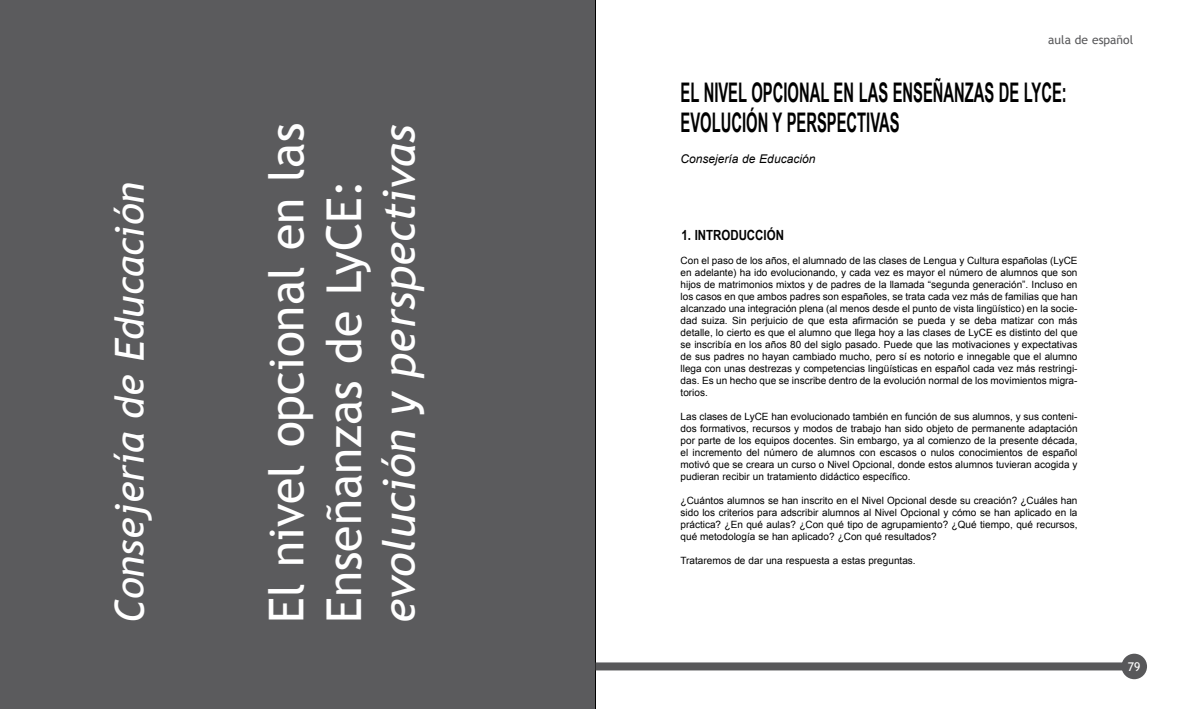
<style>
.page{position:relative;width:1191px;height:709px;background:#fff}
.page>*{position:absolute;margin:0;border:0;box-sizing:border-box;transform-origin:0 0}
.t1{font:48px/57.6px "Trebuchet MS";color:#fff}
.t2{font:italic 45px "Trebuchet MS";color:#fff}
.t3{font:italic 40px "Trebuchet MS";color:#fff}
.t4{font:700 27px/30px "Arial Narrow";color:#000;scale:.67 1}
.t5{font:700 14px "Arial Narrow";color:#000}
.t6{font:italic 12px "Arial";color:#000}
.t7{font:12px "Trebuchet MS";color:#58585a}
.t8{font:12px "Trebuchet MS";color:#fff}
.t9{font:10px/12px "Arial";color:#000;text-align:justify}
</style>
<div class="page">
<div style="left:0;top:0;width:596px;height:709px;background:#5b5b5d"></div>
<div style="left:595px;top:662px;width:539px;height:8px;background:#58585a"></div>
<div style="left:1121px;top:653px;width:26px;height:26px;background:#58585a;border-radius:50%"></div>
<h3 class="t3" style="left:106px;top:623px;width:442px;rotate:-90deg">Consejería de Educación</h3>
<h1 class="t1" style="left:258px;top:623px;width:501px;rotate:-90deg">El nivel opcional en las<br>Enseñanzas de LyCE:</h1>
<h2 class="t2" style="left:373px;top:623px;width:499px;rotate:-90deg">evolución y perspectivas</h2>
<p class="t7" style="left:1048px;top:33px;width:86px">aula de español</p>
<h3 class="t4" style="left:680px;top:76px;width:578px">EL NIVEL OPCIONAL EN LAS ENSEÑANZAS DE LYCE :<br>EVOLUCIÓN Y PERSPECTIVAS</h3>
<p class="t6" style="left:680px;top:151px;width:136px">Consejería de Educación</p>
<h3 class="t5" style="left:681px;top:224px;width:104px">1. INTRODUCCIÓN</h3>
<p class="t9" style="left:680px;top:255px;width:398px">Con el paso de los años, el alumnado de las clases de Lengua y Cultura españolas (LyCE en adelante) ha ido evolucionando, y cada vez es mayor el número de alumnos que son hijos de matrimonios mixtos y de padres de la llamada “segunda generación”. Incluso en los casos en que ambos padres son españoles, se trata cada vez más de familias que han alcanzado una integración plena (al menos desde el punto de vista lingüístico) en la socie&shy;dad suiza. Sin perjuicio de que esta afirmación se pueda y se deba matizar con más detalle, lo cierto es que el alumno que llega hoy a las clases de LyCE es distinto del que se inscribía en los años 80 del siglo pasado. Puede que las motivaciones y expectativas de sus padres no hayan cambiado mucho, pero sí es notorio e innegable que el alumno llega con unas destrezas y competencias lingüísticas en español cada vez más restringi&shy;das. Es un hecho que se inscribe dentro de la evolución normal de los movimientos migra&shy;torios.</p>
<p class="t9" style="left:680px;top:411px;width:398px">Las clases de LyCE han evolucionado también en función de sus alumnos, y sus conteni&shy;dos formativos, recursos y modos de trabajo han sido objeto de permanente adaptación por parte de los equipos docentes. Sin embargo, ya al comienzo de la presente década, el incremento del número de alumnos con escasos o nulos conocimientos de español motivó que se creara un curso o Nivel Opcional, donde estos alumnos tuvieran acogida y pudieran recibir un tratamiento didáctico específico.</p>
<p class="t9" style="left:680px;top:495px;width:398px">¿Cuántos alumnos se han inscrito en el Nivel Opcional desde su creación? ¿Cuáles han sido los criterios para adscribir alumnos al Nivel Opcional y cómo se han aplicado en la práctica? ¿En qué aulas? ¿Con qué tipo de agrupamiento? ¿Qué tiempo, qué recursos, qué metodología se han aplicado? ¿Con qué resultados?</p>
<p class="t9" style="left:680px;top:555px;width:237px">Trataremos de dar una respuesta a estas preguntas.</p>
<p class="t8" style="left:1128px;top:659px;width:14px">79</p>
</div>
